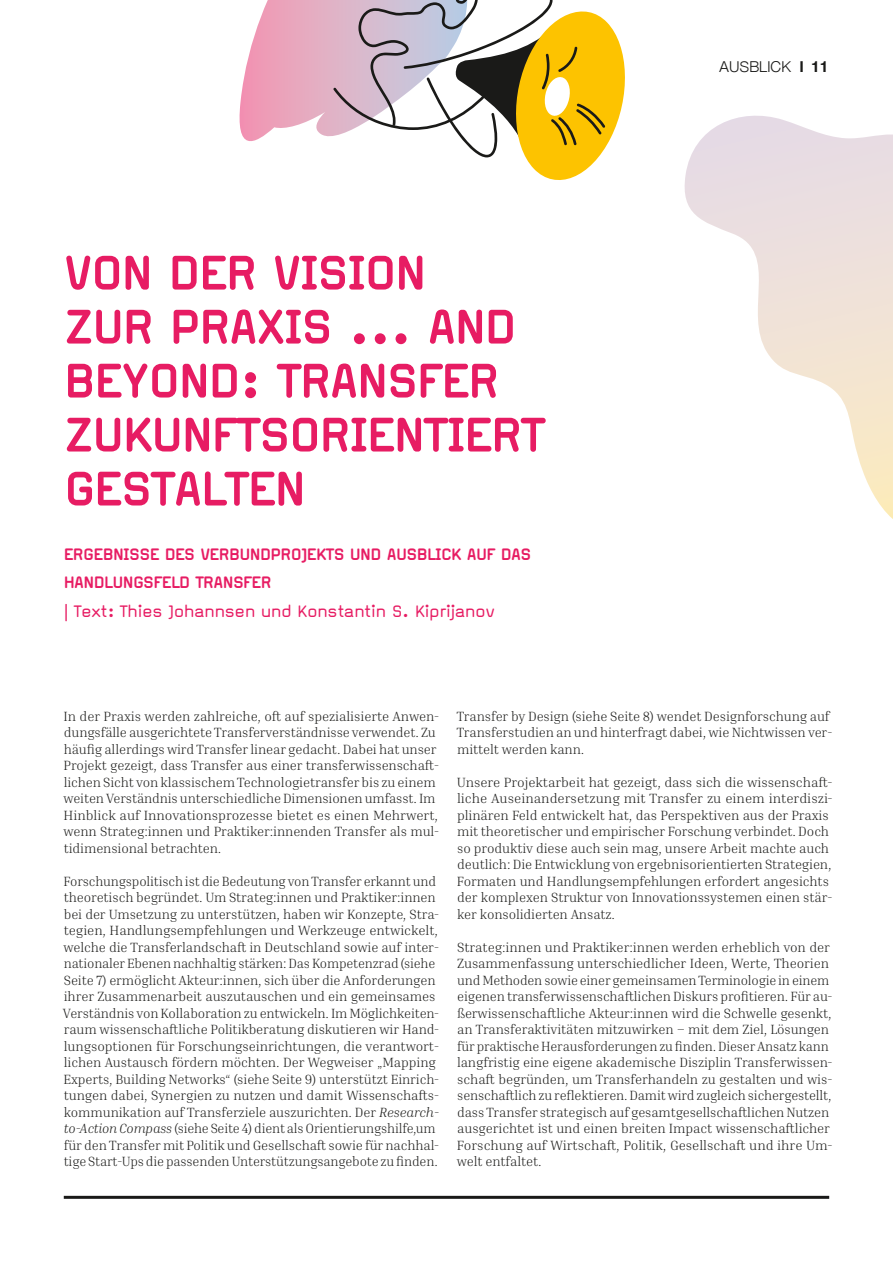
<style>
.page{position:relative;width:893px;height:1263px;background:#fff}
.page>*{position:absolute;margin:0;border:0;box-sizing:border-box;transform-origin:0 0}
.t1{font:700 57px/54px "Magda Clean";letter-spacing:-.035em;color:#e71c63}
.t2{font:700 19.5px/28.5px "Magda Clean";letter-spacing:-.035em;color:#e71c63}
.t3{font:19.5px "Magda Clean";letter-spacing:-.035em;color:#e71c63}
.t4{font:15px "Olnova";letter-spacing:.015em;color:#1a1a18}
.t5{font:300 13.5px/16.5px "Inria Serif";letter-spacing:-.01em;color:#1a1a18}
.s1{font-weight:700}
.s2{font-style:italic}
</style>
<div class="page">
<hr style="left:64px;top:1196px;width:765px;height:3px;background:#1a1a18">
<svg style="left:239px;top:0;width:386px;height:180px"></svg>
<svg style="left:684px;top:115px;width:209px;height:404px"></svg>
<h1 class="t1" style="left:64px;top:245px;width:483px">VON DER VISION<br>ZUR PRAXIS ... AND<br>BEYOND: TRANSFER<br>ZUKUNFTSORIENTIERT<br>GESTALTEN</h1>
<h2 class="t2" style="left:64px;top:539px;width:469px">ERGEBNISSE DES VERBUNDPROJEKTS UND AUSBLICK AUF DAS<br>HANDLUNGSFELD TRANSFER</h2>
<h2 class="t3" style="left:64px;top:601px;width:433px">| Text: Thies Johannsen und Konstantin S. Kiprijanov</h2>
<p class="t4" style="left:719px;top:57px;width:111px">AUSBLICK <span class="s1">I 11</span></p>
<p class="t5" style="left:64px;top:707px;width:378px">In der Praxis werden zahlreiche, oft auf spezialisierte Anwen&shy;dungsfälle ausgerichtete Transferverständnisse verwendet. Zu häufig allerdings wird Transfer linear gedacht. Dabei hat unser Projekt gezeigt, dass Transfer aus einer transferwissenschaft&shy;lichen Sicht von klassischem Technologietransfer bis zu einem weiten Verständnis unterschiedliche Dimensionen umfasst. Im Hinblick auf Innovationsprozesse bietet es einen Mehrwert, wenn Strateg:innen und Praktiker:innenden Transfer als mul&shy;tidimensional betrachten.</p>
<p class="t5" style="left:63px;top:872px;width:378px">Forschungspolitisch ist die Bedeutung von Transfer erkannt und theoretisch begründet. Um Strateg:innen und Praktiker:innen bei der Umsetzung zu unterstützen, haben wir Konzepte, Stra&shy;tegien, Handlungsempfehlungen und Werkzeuge entwickelt, welche die Transferlandschaft in Deutschland sowie auf inter&shy;nationaler Ebenen nachhaltig stärken: Das Kompetenzrad (siehe Seite 7) ermöglicht Akteur:innen, sich über die Anforderungen ihrer Zusammenarbeit auszutauschen und ein gemeinsames Verständnis von Kollaboration zu entwickeln. Im Möglichkeiten&shy;raum wissenschaftliche Politikberatung diskutieren wir Hand&shy;lungsoptionen für Forschungseinrichtungen, die verantwort&shy;lichen Austausch fördern möchten. Der Wegweiser „Mapping Experts, Building Networks“ (siehe Seite 9) unterstützt Einrich&shy;tungen dabei, Synergien zu nutzen und damit Wissenschafts&shy;kommunikation auf Transferziele auszurichten. Der <span class="s2">Research&shy;to-Action Compass</span> (siehe Seite 4) dient als Orientierungshilfe,um für den Transfer mit Politik und Gesellschaft sowie für nachhal&shy;tige Start-Ups die passenden Unterstützungsangebote zu finden.</p>
<p class="t5" style="left:457px;top:707px;width:378px">Transfer by Design (siehe Seite 8) wendet Designforschung auf<br>Transferstudien an und hinterfragt dabei, wie Nichtwissen ver&shy;mittelt werden kann.</p>
<p class="t5" style="left:457px;top:773px;width:378px">Unsere Projektarbeit hat gezeigt, dass sich die wissenschaft&shy;liche Auseinandersetzung mit Transfer zu einem interdiszi&shy;plinären Feld entwickelt hat, das Perspektiven aus der Praxis mit theoretischer und empirischer Forschung verbindet. Doch so produktiv diese auch sein mag, unsere Arbeit machte auch deutlich: Die Entwicklung von ergebnisorientierten Strategien, Formaten und Handlungsempfehlungen erfordert angesichts der komplexen Struktur von Innovationssystemen einen stär&shy;ker konsolidierten Ansatz.</p>
<p class="t5" style="left:457px;top:938px;width:378px">Strateg:innen und Praktiker:innen werden erheblich von der Zusammenfassung unterschiedlicher Ideen, Werte, Theorien und Methoden sowie einer gemeinsamen Terminologie in einem eigenen transferwissenschaftlichen Diskurs profitieren. Für au&shy;ßerwissenschaftliche Akteur:innen wird die Schwelle gesenkt, an Transferaktivitäten mitzuwirken – mit dem Ziel, Lösungen für praktische Herausforderungen zu finden. Dieser Ansatz kann langfristig eine eigene akademische Disziplin Transferwissen&shy;schaft begründen, um Transferhandeln zu gestalten und wis&shy;senschaftlich zu reflektieren. Damit wird zugleich sichergestellt, dass Transfer strategisch auf gesamtgesellschaftlichen Nutzen ausgerichtet ist und einen breiten Impact wissenschaftlicher Forschung auf Wirtschaft, Politik, Gesellschaft und ihre Um&shy;welt entfaltet.</p>
</div>
